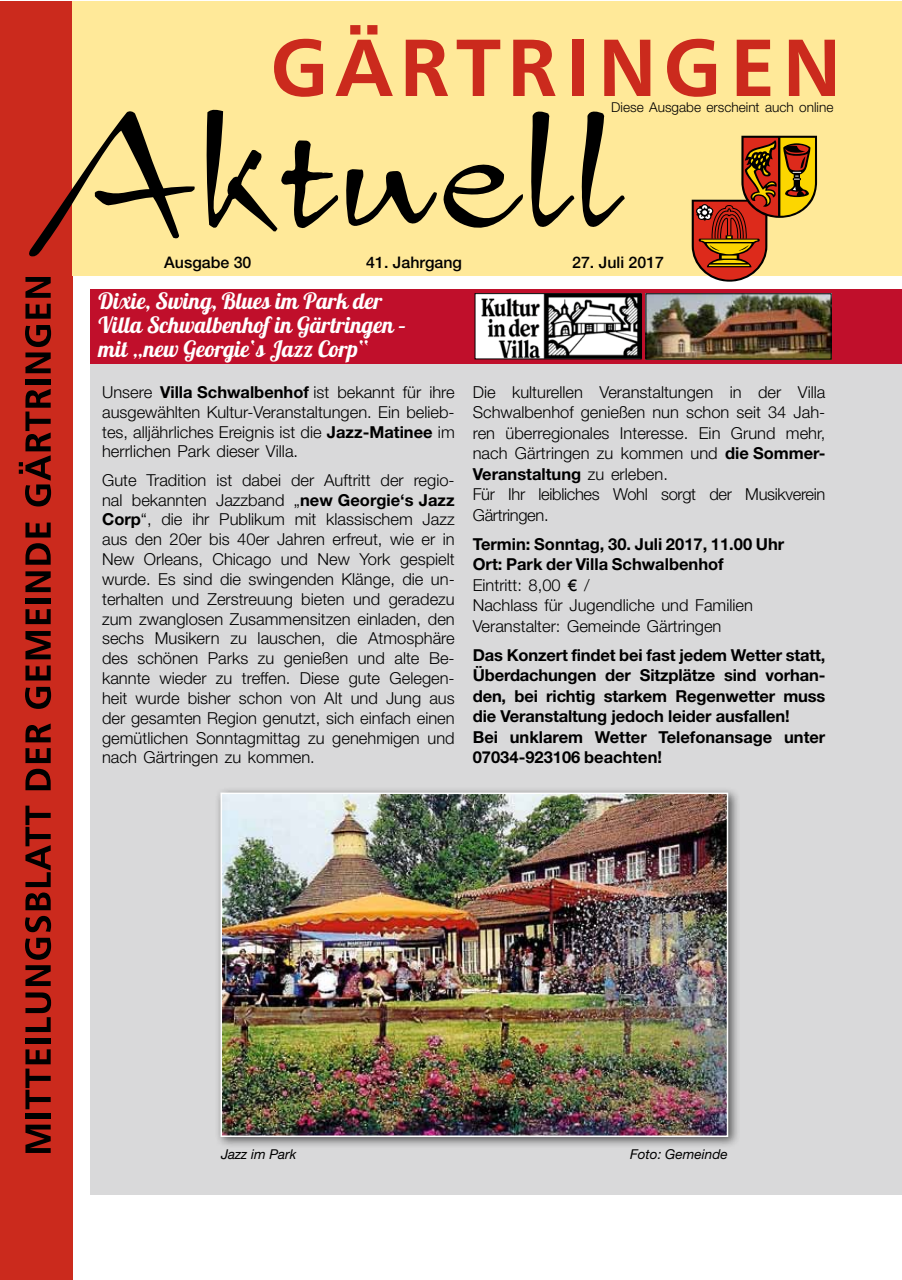
<style>
.page{position:relative;width:902px;height:1280px;background:#fff}
.page>*{position:absolute;margin:0;border:0;box-sizing:border-box;transform-origin:0 0}
.t1{font:22.5px/24px "Lobster 1.4";color:#fff}
.t2{font:300 16.5px/19.8px "Helvetica Neue";color:#000;text-align:justify}
.t3{font:700 16.5px/20.5px "Helvetica Neue";letter-spacing:-.01em;color:#000}
.t4{font:500 15.9px "Helvetica Neue";color:#000}
.t5{font:300 13.65px "Helvetica Neue";color:#000}
.t6{font:italic 13.65px "Helvetica Neue";color:#000}
.s1{font-weight:700}
.s2{font-family:"Gill Sans";font-weight:400}
</style>
<div class="page">
<div style="left:0;top:1px;width:72px;height:1279px;background:#cb2a1d"></div>
<svg style="left:25px;top:1125px;width:26px;height:28px"></svg>
<div style="left:25px;top:1113px;width:26px;height:5px;background:#000"></div>
<svg style="left:25px;top:1049px;width:26px;height:60px"></svg>
<div style="left:25px;top:1038px;width:26px;height:5px;background:#000"></div>
<svg style="left:25px;top:992px;width:26px;height:40px"></svg>
<svg style="left:25px;top:938px;width:26px;height:48px"></svg>
<svg style="left:25px;top:916px;width:26px;height:16px"></svg>
<svg style="left:25px;top:806px;width:26px;height:104px"></svg>
<svg style="left:25px;top:769px;width:26px;height:21px"></svg>
<svg style="left:25px;top:748px;width:26px;height:15px"></svg>
<svg style="left:25px;top:723px;width:26px;height:19px"></svg>
<svg style="left:25px;top:687px;width:26px;height:22px"></svg>
<svg style="left:25px;top:665px;width:26px;height:15px"></svg>
<svg style="left:25px;top:631px;width:26px;height:28px"></svg>
<svg style="left:25px;top:609px;width:26px;height:15px"></svg>
<div style="left:25px;top:598px;width:26px;height:5px;background:#000"></div>
<svg style="left:25px;top:571px;width:26px;height:21px"></svg>
<svg style="left:25px;top:543px;width:26px;height:22px"></svg>
<svg style="left:25px;top:522px;width:26px;height:15px"></svg>
<svg style="left:19px;top:389px;width:32px;height:117px"></svg>
<div style="left:25px;top:379px;width:26px;height:6px;background:#000"></div>
<svg style="left:25px;top:325px;width:26px;height:48px"></svg>
<svg style="left:25px;top:304px;width:26px;height:15px"></svg>
<svg style="left:25px;top:277px;width:26px;height:21px"></svg>
<div style="left:72px;top:1px;width:829px;height:275px;background:#ffe999"></div>
<svg style="left:274px;top:39px;width:49px;height:58px"></svg>
<svg style="left:335px;top:25px;width:58px;height:71px"></svg>
<svg style="left:405px;top:40px;width:43px;height:56px"></svg>
<svg style="left:456px;top:40px;width:44px;height:56px"></svg>
<svg style="left:513px;top:40px;width:42px;height:56px"></svg>
<div style="left:572px;top:40px;width:11px;height:56px;background:#cb2a1d"></div>
<svg style="left:604px;top:40px;width:46px;height:56px"></svg>
<svg style="left:667px;top:39px;width:49px;height:58px"></svg>
<svg style="left:736px;top:40px;width:34px;height:56px"></svg>
<svg style="left:788px;top:40px;width:46px;height:56px"></svg>
<svg style="left:691px;top:136px;width:126px;height:146px"></svg>
<svg style="left:29px;top:111px;width:166px;height:146px"></svg>
<svg style="left:206px;top:109px;width:132px;height:122px"></svg>
<svg style="left:346px;top:169px;width:91px;height:57px"></svg>
<svg style="left:443px;top:164px;width:80px;height:64px"></svg>
<svg style="left:531px;top:111px;width:43px;height:116px"></svg>
<svg style="left:581px;top:111px;width:44px;height:116px"></svg>
<div style="left:91px;top:349px;width:810px;height:846px;background:#d9d9da"></div>
<div style="left:91px;top:289px;width:810px;height:74px;background:#c00f2b"></div>
<div style="left:475px;top:294px;width:166px;height:65px;background:#fff"></div>
<img style="left:481px;top:295px;width:158px;height:62px">
<div style="left:475px;top:293px;width:166px;height:66px;border:1px solid #000"></div>
<img style="left:647px;top:296px;width:182px;height:61px">
<div style="left:214px;top:787px;width:526px;height:362px;background:#000;opacity:.6"></div>
<img style="left:223px;top:795px;width:502px;height:339px">
<div style="left:220px;top:792px;width:508px;height:345px;border:2px solid #fff"></div>
<p class="t4" style="left:164px;top:252px;width:89px">Ausgabe 30</p>
<p class="t5" style="left:611px;top:99px;width:224px">Diese Ausgabe erscheint auch online</p>
<p class="t4" style="left:366px;top:252px;width:97px">41. Jahrgang</p>
<p class="t4" style="left:572px;top:252px;width:93px">27. Juli 2017</p>
<h1 class="t1" style="left:98px;top:289px;width:309px">Dixie, Swing, Blues im Park der<br>Villa Schwalbenhof in Gärtringen – mit „new Georgie‘s Jazz Corp“</h1>
<p class="t2" style="left:102px;top:382px;width:354px">Unsere <span class="s1">Villa Schwalbenhof</span> ist bekannt für ihre ausgewählten Kultur-Veranstaltungen. Ein belieb&shy;tes, alljährliches Ereignis ist die <span class="s1">Jazz-Matinee</span> im herrlichen Park dieser Villa.</p>
<p class="t2" style="left:102px;top:470px;width:354px">Gute Tradition ist dabei der Auftritt der regio&shy;nal bekannten Jazzband „<span class="s1">new Georgie‘s Jazz Corp</span>“, die ihr Publikum mit klassischem Jazz aus den 20er bis 40er Jahren erfreut, wie er in New Orleans, Chicago und New York gespielt wurde. Es sind die swingenden Klänge, die un&shy;terhalten und Zerstreuung bieten und geradezu zum zwanglosen Zusammensitzen einladen, den sechs Musikern zu lauschen, die Atmosphäre des schönen Parks zu genießen und alte Be&shy;kannte wieder zu treffen. Diese gute Gelegen&shy;heit wurde bisher schon von Alt und Jung aus der gesamten Region genutzt, sich einfach einen gemütlichen Sonntagmittag zu genehmigen und nach Gärtringen zu kommen.</p>
<p class="t2" style="left:472px;top:381px;width:354px;line-height:20.5px;text-align:left">Die kulturellen Veranstaltungen in der Villa Schwalbenhof genießen nun schon seit 34 Jah&shy;ren überregionales Interesse. Ein Grund mehr, nach Gärtringen zu kommen und <span class="s1">die Sommer-Veranstaltung</span> zu erleben.<br>Für Ihr leibliches Wohl sorgt der Musikverein Gärtringen.</p>
<p class="t2" style="left:472px;top:533px;width:313px;line-height:20.5px;text-align:left"><span class="s1">Termin: Sonntag, 30. Juli 2017, 11.00 Uhr Ort: Park der Villa Schwalbenhof<br></span>Eintritt: 8,00 <span class="s2">€</span> /<br>Nachlass für Jugendliche und Familien Veranstalter: Gemeinde Gärtringen</p>
<p class="t3" style="left:472px;top:644px;width:354px">Das Konzert findet bei fast jedem Wetter statt, Überdachungen der Sitzplätze sind vorhan&shy;den, bei richtig starkem Regenwetter muss die Veranstaltung jedoch leider ausfallen!<br>Bei unklarem Wetter Telefonansage unter 07034-923106 beachten!</p>
<p class="t6" style="left:221px;top:1145px;width:77px">Jazz im Park</p>
<p class="t6" style="left:630px;top:1145px;width:99px">Foto: Gemeinde</p>
</div>
